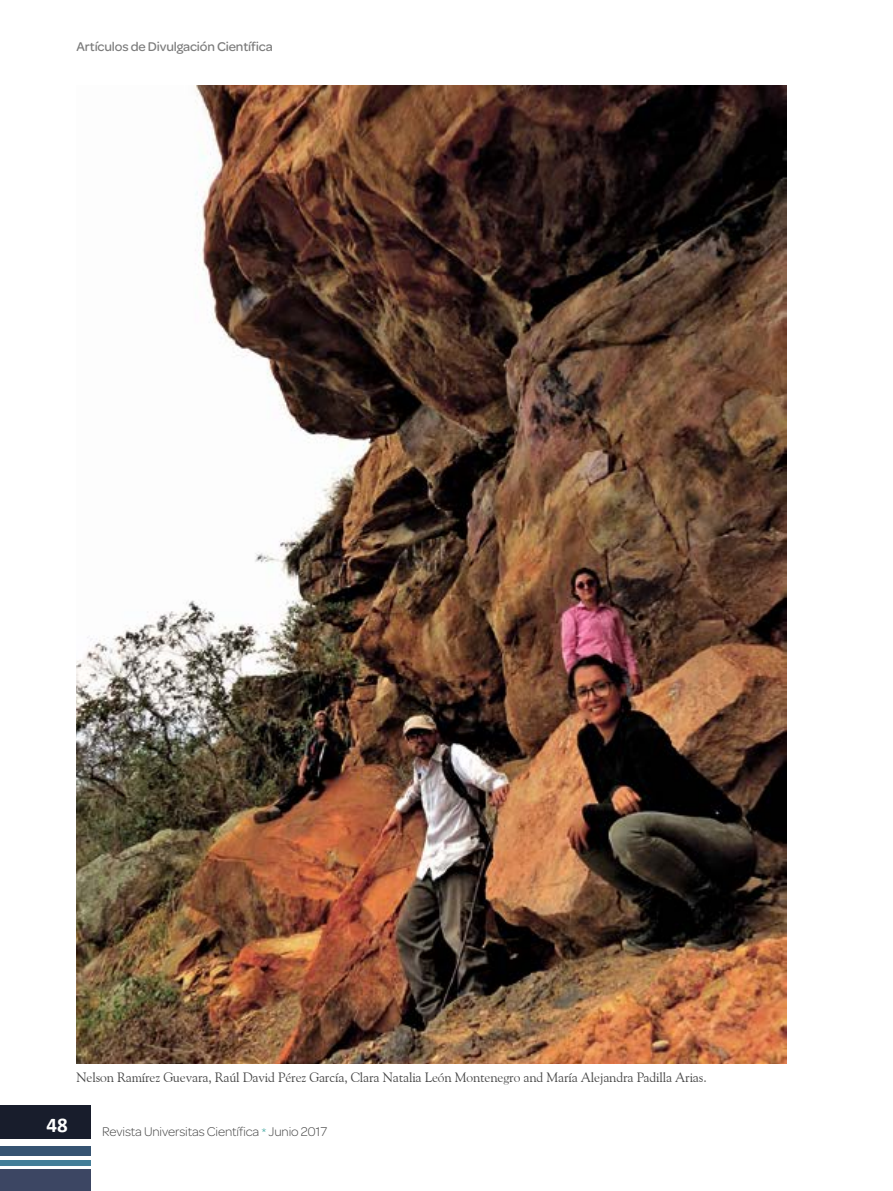
<style>
.page{position:relative;width:893px;height:1191px;background:#fff}
.page>*{position:absolute;margin:0;border:0;box-sizing:border-box;transform-origin:0 0}
.t1{font:700 21px "Calibri";color:#fff}
.t2{font:13.5px "Goudy Old Style BT";letter-spacing:-.01em;color:#464646}
.t3{font:300 13.5px "Omnes";letter-spacing:-.01em;color:#464646}
.t4{font:500 13.5px "Omnes";letter-spacing:-.01em;color:#7c7c7c}
.s1{color:#44a9a3}
</style>
<div class="page">
<div style="left:0;top:1146px;width:91px;height:10px;background:#365472"></div>
<div style="left:0;top:1169px;width:91px;height:22px;background:#3c4663"></div>
<div style="left:0;top:1160px;width:91px;height:5px;background:#437e98"></div>
<div style="left:0;top:1105px;width:91px;height:34px;background:#181d2c"></div>
<img style="left:77px;top:85px;width:710px;height:978px">
<p class="t4" style="left:77px;top:39px;width:198px">Artículos de Divulgación Científica</p>
<p class="t2" style="left:77px;top:1068px;width:632px">Nelson Ramírez Guevara, Raúl David Pérez García, Clara Natalia León Montenegro and María Alejandra Padilla Arias.</p>
<h1 class="t1" style="left:47px;top:1111px;width:23px">48</h1>
<p class="t3" style="left:102px;top:1123px;width:227px">Revista Universitas Científica <span class="s1">*</span> Junio 2017</p>
</div>
